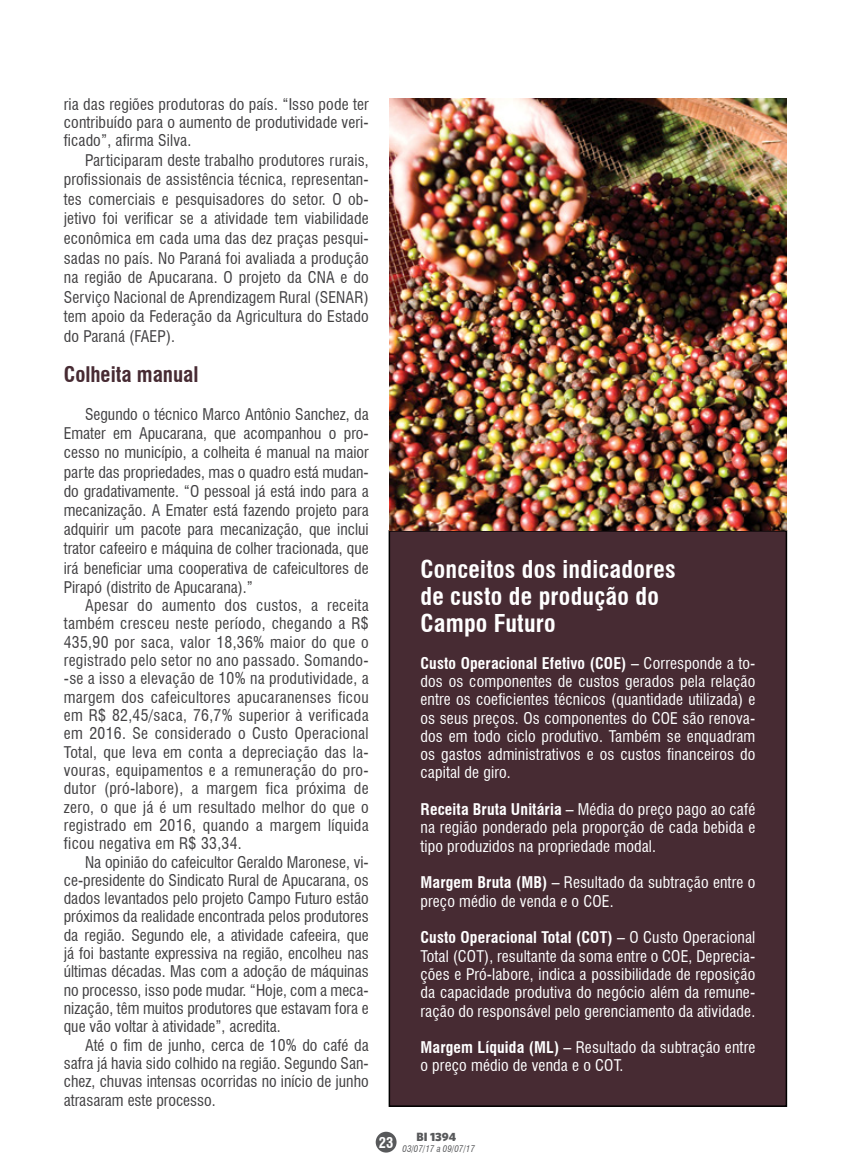
<style>
.page{position:relative;width:851px;height:1170px;background:#fff}
.page>*{position:absolute;margin:0;border:0;box-sizing:border-box;transform-origin:0 0}
.t1{font:700 condensed 24px/27px "Swiss 721 BT";letter-spacing:.01em;color:#fff}
.t2{font:700 condensed 21px "Swiss 721 BT";color:#472b33}
.t3{font:condensed 15.75px/18.3px "Swiss 721 BT";color:#414042;text-align:justify}
.t4{font:condensed 15.75px/18.3px "Swiss 721 BT";letter-spacing:.01em;color:#fff;text-align:justify}
.t5{font:700 condensed 14.4px "Swiss 721 BT";color:#fff}
.t6{font:900 12px "Whitney HTF";color:#58595b}
.t7{font:italic condensed 9px "Swiss 721 BT";color:#58595b}
.s1{font-weight:700}
</style>
<div class="page">
<div style="left:375px;top:1131px;width:21px;height:21px;background:#58595b;border-radius:50%"></div>
<div style="left:389px;top:531px;width:397px;height:575px;background:#472b33"></div>
<div style="left:388px;top:530px;width:399px;height:576px;border:2px solid #000"></div>
<img style="left:389px;top:99px;width:397px;height:431px">
<p class="t3" style="left:64px;top:95px;width:306px">ria das regiões produtoras do país. “Isso pode ter contribuído para o aumento de produtividade veri&shy;ficado”, afirma Silva.</p>
<p class="t3" style="left:64px;top:150px;width:306px;line-height:19.5px;text-indent:21px">Participaram deste trabalho produtores rurais, profissionais de assistência técnica, representan&shy;tes comerciais e pesquisadores do setor. O ob&shy;jetivo foi verificar se a atividade tem viabilidade econômica em cada uma das dez praças pesqui&shy;sadas no país. No Paraná foi avaliada a produção na região de Apucarana. O projeto da CNA e do Serviço Nacional de Aprendizagem Rural (SENAR) tem apoio da Federação da Agricultura do Estado do Paraná (FAEP).</p>
<h2 class="t2" style="left:64px;top:362px;width:136px">Colheita manual</h2>
<p class="t3" style="left:64px;top:404px;width:306px;line-height:19.2px;text-indent:21px">Segundo o técnico Marco Antônio Sanchez, da Emater em Apucarana, que acompanhou o pro&shy;cesso no município, a colheita é manual na maior parte das propriedades, mas o quadro está mudan&shy;do gradativamente. “O pessoal já está indo para a mecanização. A Emater está fazendo projeto para adquirir um pacote para mecanização, que inclui trator cafeeiro e máquina de colher tracionada, que irá beneficiar uma cooperativa de cafeicultores de Pirapó (distrito de Apucarana).”</p>
<p class="t3" style="left:64px;top:596px;width:306px;text-indent:21px">Apesar do aumento dos custos, a receita também cresceu neste período, chegando a R$ 435,90 por saca, valor 18,36% maior do que o registrado pelo setor no ano passado. Somando--se a isso a elevação de 10% na produtividade, a margem dos cafeicultores apucaranenses ficou em R$ 82,45/saca, 76,7% superior à verificada em 2016. Se considerado o Custo Operacional Total, que leva em conta a depreciação das la&shy;vouras, equipamentos e a remuneração do pro&shy;dutor (pró-labore), a margem fica próxima de zero, o que já é um resultado melhor do que o registrado em 2016, quando a margem líquida ficou negativa em R$ 33,34.</p>
<p class="t3" style="left:64px;top:852px;width:306px;text-indent:21px">Na opinião do cafeicultor Geraldo Maronese, vi&shy;ce-presidente do Sindicato Rural de Apucarana, os dados levantados pelo projeto Campo Futuro estão próximos da realidade encontrada pelos produtores da região. Segundo ele, a atividade cafeeira, que já foi bastante expressiva na região, encolheu nas últimas décadas. Mas com a adoção de máquinas no processo, isso pode mudar. “Hoje, com a meca&shy;nização, têm muitos produtores que estavam fora e que vão voltar à atividade”, acredita.</p>
<p class="t3" style="left:64px;top:1035px;width:306px;text-indent:21px">Até o fim de junho, cerca de 10% do café da safra já havia sido colhido na região. Segundo San&shy;chez, chuvas intensas ocorridas no início de junho atrasaram este processo.</p>
<h1 class="t1" style="left:420px;top:555px;width:257px">Conceitos dos indicadores de custo de produção do<br>Campo Futuro</h1>
<p class="t4" style="left:420px;top:653px;width:336px"><span class="s1">Custo Operacional Efetivo (COE)</span> – Corresponde a to&shy;dos os componentes de custos gerados pela relação entre os coeficientes técnicos (quantidade utilizada) e os seus preços. Os componentes do COE são renova&shy;dos em todo ciclo produtivo. Também se enquadram os gastos administrativos e os custos financeiros do capital de giro.</p>
<p class="t4" style="left:420px;top:800px;width:336px"><span class="s1">Receita Bruta Unitária</span> – Média do preço pago ao café na região ponderado pela proporção de cada bebida e tipo produzidos na propriedade modal.</p>
<p class="t4" style="left:420px;top:873px;width:336px"><span class="s1">Margem Bruta (MB)</span> – Resultado da subtração entre o preço médio de venda e o COE.</p>
<p class="t4" style="left:420px;top:928px;width:336px"><span class="s1">Custo Operacional Total (COT)</span> – O Custo Operacional Total (COT), resultante da soma entre o COE, Deprecia&shy;ções e Pró-labore, indica a possibilidade de reposição da capacidade produtiva do negócio além da remune&shy;ração do responsável pelo gerenciamento da atividade.</p>
<p class="t4" style="left:420px;top:1038px;width:336px"><span class="s1">Margem Líquida (ML)</span> – Resultado da subtração entre o preço médio de venda e o COT.</p>
<p class="t5" style="left:379px;top:1133px;width:16px">23</p>
<p class="t6" style="left:416px;top:1128px;width:41px">BI 1394</p>
<p class="t7" style="left:402px;top:1143px;width:74px">03/07/17 a 09/07/17</p>
</div>
